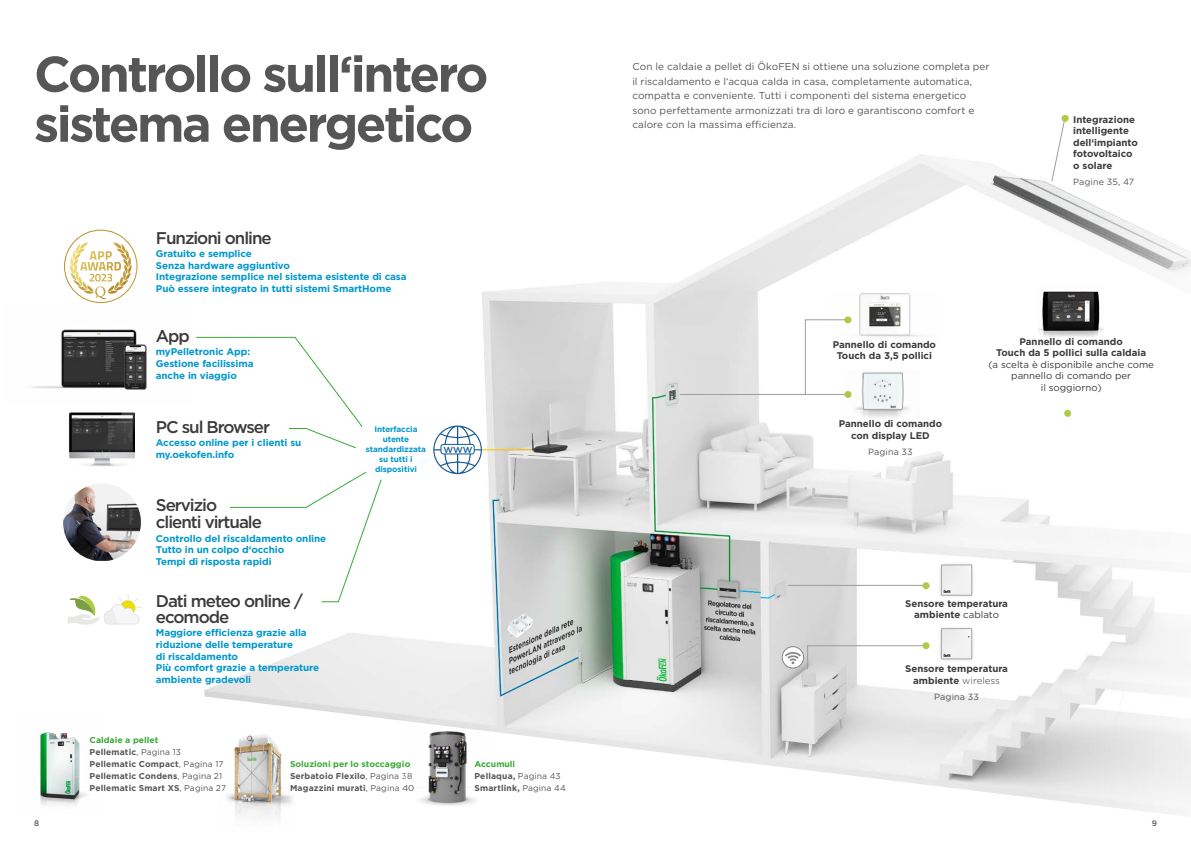
<style>
.page{position:relative;width:1191px;height:842px;background:#fff}
.page>*{position:absolute;margin:0;border:0;box-sizing:border-box;transform-origin:0 0}
.t1{font:700 50px/50px "Gotham";letter-spacing:-.05em;color:#575656}
.t2{font:500 16.9px/16.3px "Gotham";letter-spacing:-.06em;color:#3b3b3a}
.t3{font:10px/14.5px "Gotham";letter-spacing:.005em;color:#575656}
.t4{font:700 9.7px/11.6px "Gotham";letter-spacing:-.01em;color:#0097cc}
.t5{font:700 9.7px/11.6px "Gotham";color:#3b3b3a;text-align:center}
.t6{font:9.7px/11.6px "Gotham";color:#3b3b3a;text-align:center}
.t7{font:9px "Gotham";letter-spacing:.01em;color:#575656}
.t8{font:500 8.8px "Gotham";color:#165996}
.t9{font:700 8.5px/12px "Gotham";letter-spacing:.015em;color:#575656}
.t10{font:700 8px/10px "Gotham";letter-spacing:-.01em;color:#0097cc;text-align:center}
.t11{font:500 8px "Gotham";color:#575656}
.s1{color:#38aa34}
.s2{font-weight:400}
.s3{font-weight:300}
</style>
<div class="page">
<img style="left:204px;top:154px;width:987px;height:661px">
<img style="left:213px;top:716px;width:89px;height:103px">
<img style="left:40px;top:732px;width:47px;height:74px">
<svg style="left:1051px;top:122px;width:14px;height:60px"></svg>
<div style="left:1061px;top:115px;width:7px;height:7px;background:#aecb45;border-radius:50%"></div>
<hr style="left:482px;top:449px;width:49px;height:1px;background:#fdc300">
<div style="left:782px;top:647px;width:21px;height:21px;background:#fff;border-radius:50%"></div>
<div style="left:782px;top:646px;width:22px;height:22px;border:1px solid #878786;border-radius:50%"></div>
<svg style="left:784px;top:652px;width:17px;height:12px"></svg>
<img style="left:63px;top:484px;width:78px;height:77px">
<img style="left:68px;top:412px;width:67px;height:54px">
<img style="left:31px;top:303px;width:116px;height:87px">
<svg style="left:68px;top:594px;width:73px;height:31px"></svg>
<svg style="left:433px;top:425px;width:49px;height:49px"></svg>
<div style="left:441px;top:444px;width:33px;height:10px;background:#fff;border-radius:2px"></div>
<div style="left:441px;top:444px;width:33px;height:10px;border:1px solid #165996;border-radius:2px"></div>
<svg style="left:196px;top:336px;width:193px;height:267px"></svg>
<div style="left:356px;top:414px;width:56px;height:66px;background:#fff;border-radius:50%"></div>
<hr style="left:680px;top:394px;width:170px;height:1px;background:#9d9d9c">
<div style="left:844px;top:391px;width:7px;height:7px;background:#e2ecbd;border-radius:50%"></div>
<svg style="left:804px;top:319px;width:45px;height:76px"></svg>
<svg style="left:807px;top:645px;width:120px;height:25px"></svg>
<div style="left:922px;top:642px;width:7px;height:7px;background:#aecb45;border-radius:50%"></div>
<div style="left:1064px;top:410px;width:7px;height:7px;background:#aecb45;border-radius:50%"></div>
<hr style="left:788px;top:585px;width:138px;height:1px;background:#9d9d9c">
<div style="left:922px;top:582px;width:7px;height:7px;background:#aecb45;border-radius:50%"></div>
<img style="left:406px;top:726px;width:84px;height:82px">
<div style="left:938px;top:625px;width:37px;height:38px;background:#3b3b3a;opacity:.2"></div>
<img style="left:943px;top:630px;width:26px;height:27px">
<div style="left:941px;top:628px;width:30px;height:31px;border:1px solid #a8a8a7"></div>
<div style="left:938px;top:561px;width:37px;height:38px;background:#3b3b3a;opacity:.2"></div>
<img style="left:943px;top:567px;width:26px;height:26px">
<div style="left:941px;top:565px;width:30px;height:30px;border:1px solid #a8a8a7"></div>
<img style="left:830px;top:291px;width:109px;height:55px">
<img style="left:845px;top:371px;width:3px;height:49px">
<img style="left:848px;top:371px;width:72px;height:49px">
<svg style="left:862px;top:373px;width:41px;height:36px"></svg>
<img style="left:1038px;top:283px;width:65px;height:53px">
<img style="left:1038px;top:287px;width:65px;height:46px">
<div style="left:64px;top:230px;width:73px;height:73px;border:1px solid #fff;border-radius:50%"></div>
<svg style="left:70px;top:243px;width:62px;height:56px"></svg>
<h1 class="t1" style="left:34px;top:49px;width:456px">Controllo sull‘intero sistema energetico</h1>
<p class="t3" style="left:632px;top:59px;width:359px">Con le caldaie a pellet di ÖkoFEN si ottiene una soluzione completa per il riscaldamento e l‘acqua calda in casa, completamente automatica, compatta e conveniente. Tutti i componenti del sistema energetico sono perfettamente armonizzati tra di loro e garantiscono comfort e calore con la massima efficienza.</p>
<h2 class="t2" style="left:156px;top:229px;width:117px">Funzioni online</h2>
<p class="t4" style="left:156px;top:248px;width:252px">Gratuito e semplice<br>Senza hardware aggiuntivo<br>Integrazione semplice nel sistema esistente di casa Può essere integrato in tutti sistemi SmartHome</p>
<p class="t5" style="left:1073px;top:113px;width:66px;text-align:left">Integrazione intelligente dell‘impianto fotovoltaico o solare</p>
<p class="t7" style="left:1073px;top:176px;width:63px">Pagine 35, 47</p>
<h2 class="t2" style="left:156px;top:327px;width:36px">App</h2>
<p class="t4" style="left:156px;top:346px;width:99px">myPelletronic App:<br>Gestione facilissima anche in viaggio</p>
<h2 class="t2" style="left:156px;top:419px;width:116px">PC sul Browser</h2>
<p class="t4" style="left:156px;top:437px;width:147px">Accesso online per i clienti su my.oekofen.info</p>
<h2 class="t2" style="left:156px;top:497px;width:108px">Servizio clienti virtuale</h2>
<p class="t4" style="left:156px;top:532px;width:172px">Controllo del riscaldamento online<br>Tutto in un colpo d‘occhio<br>Tempi di risposta rapidi</p>
<h2 class="t2" style="left:156px;top:592px;width:149px">Dati meteo online / ecomode</h2>
<p class="t4" style="left:156px;top:627px;width:165px">Maggiore efficienza grazie alla riduzione delle temperature<br>di riscaldamento<br>Più comfort grazie a temperature ambiente gradevoli</p>
<p class="t10" style="left:366px;top:424px;width:62px">Interfaccia utente standardizzata su tutti i dispositivi</p>
<p class="t8" style="left:443px;top:444px;width:31px">WWW</p>
<p class="t9" style="left:90px;top:734px;width:138px"><span class="s1">Caldaie a pellet<br></span>Pellematic<span class="s2">, Pagina 13<br></span>Pellematic Compact<span class="s2">, Pagina 17<br></span>Pellematic Condens<span class="s2">, Pagina 21<br></span>Pellematic Smart XS<span class="s2">, Pagina 27</span></p>
<p class="t9" style="left:290px;top:757px;width:126px"><span class="s1">Soluzioni per lo stoccaggio<br></span>Serbatoio Flexilo<span class="s2">, Pagina 38<br></span>Magazzini murati<span class="s2">, Pagina 40</span></p>
<p class="t9" style="left:474px;top:758px;width:93px"><span class="s1">Accumuli<br></span>Pellaqua, <span class="s2">Pagina 43<br></span>Smartlink, <span class="s2">Pagina 44</span></p>
<p class="t5" style="left:832px;top:338px;width:105px">Pannello di comando<br>Touch da 3,5 pollici</p>
<p class="t5" style="left:838px;top:418px;width:105px">Pannello di comando con display LED</p>
<p class="t7" style="left:868px;top:446px;width:46px">Pagina 33</p>
<p class="t5" style="left:996px;top:335px;width:151px">Pannello di comando<br>Touch da 5 pollici sulla caldaia</p>
<p class="t6" style="left:988px;top:358px;width:167px">(a scelta è disponibile anche come pannello di comando per<br>il soggiorno)</p>
<p class="t5" style="left:905px;top:597px;width:104px">Sensore temperatura ambiente <span class="s2">cablato</span></p>
<p class="t5" style="left:905px;top:663px;width:104px">Sensore temperatura ambiente <span class="s3">wireless</span></p>
<p class="t7" style="left:934px;top:691px;width:46px">Pagina 33</p>
<p class="t11" style="left:34px;top:818px;width:7px">8</p>
<p class="t11" style="left:1151px;top:818px;width:7px">9</p>
</div>
